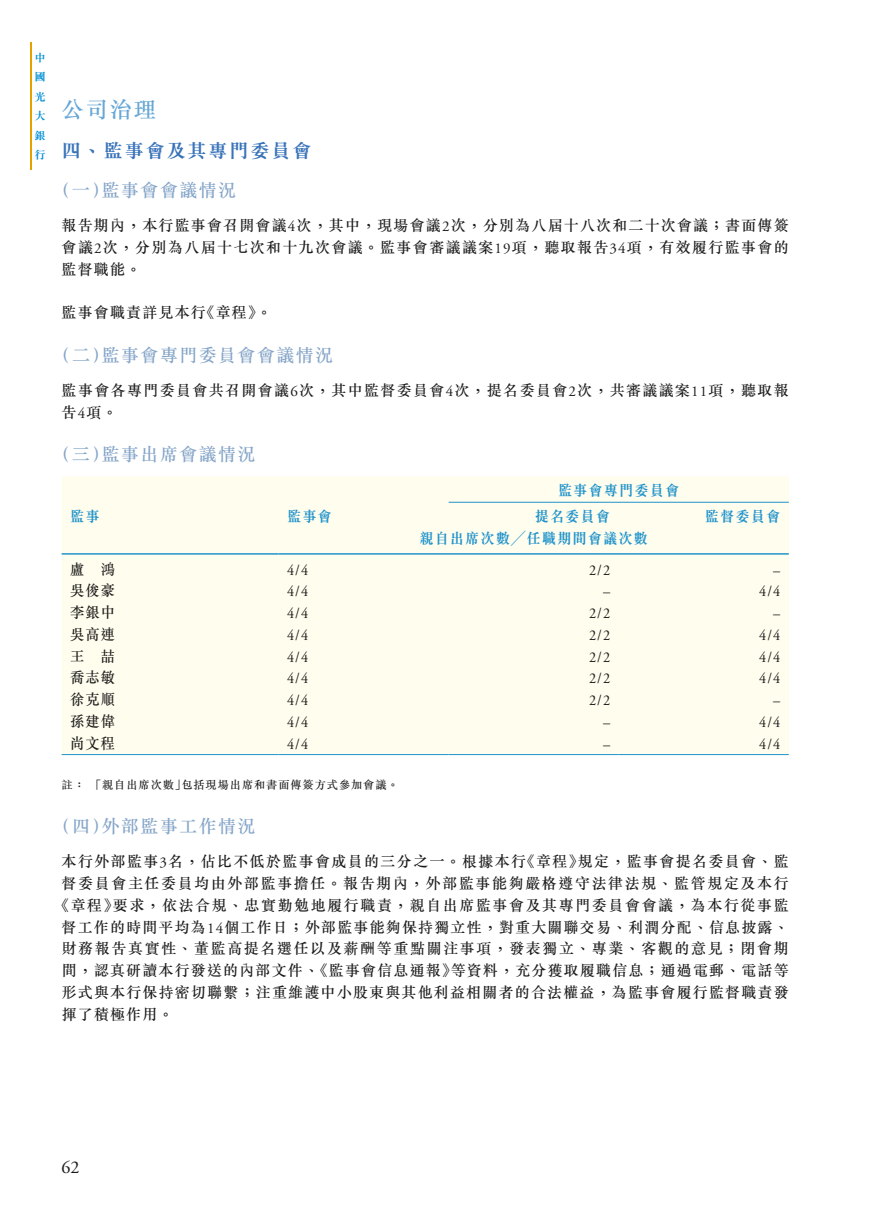
<style>
.page{position:relative;width:893px;height:1212px;background:#fff}
.page>*{position:absolute;margin:0;border:0;box-sizing:border-box;transform-origin:0 0}
.t1{font:500 22.5px "M Sung HK";color:#66a7d6}
.t2{font:700 19.5px "M Sung HK";letter-spacing:.075em;color:#3873b9}
.t3{font:500 18px "M Sung HK";letter-spacing:.075em;color:#85a5c8}
.t4{font:18px "Adobe Garamond Pro";color:#1c1c1b}
.t5{font:500 15px/21.8px "M Sung HK";letter-spacing:.09em;color:#1c1c1b;text-align:justify}
.t6{font:15px "Adobe Garamond Pro";color:#1c1c1b;scale:.95 1}
.t7{font:500 15px "M Sung HK";letter-spacing:.11em;color:#1c1c1b}
.t8{font:700 15px/26.2px "M Sung HK";letter-spacing:.075em;color:#2093cb;scale:.95 1}
.t9{font:500 15px "M Sung HK";letter-spacing:.09em;color:#1c1c1b;scale:.95 1}
.t10{font:500 11.25px "M Sung HK";letter-spacing:.08em;color:#1c1c1b}
.t11{font:700 11.25px/19.5px "M Sung HK";color:#008fd6;text-align:justify}
.s1{font-family:"Adobe Garamond Pro";font-weight:400}
</style>
<div class="page">
<hr style="left:30px;top:43px;width:1px;height:127px;background:#e5a100">
<div style="left:62px;top:476px;width:727px;height:278px;background:#fffdee"></div>
<hr style="left:449px;top:502px;width:340px;height:1px;background:#2093cb">
<hr style="left:62px;top:553px;width:217px;height:2px;background:#2093cb">
<hr style="left:279px;top:553px;width:510px;height:2px;background:#2093cb">
<hr style="left:62px;top:754px;width:217px;height:1px;background:#2093cb">
<hr style="left:279px;top:754px;width:170px;height:1px;background:#2093cb">
<hr style="left:449px;top:754px;width:170px;height:1px;background:#2093cb">
<hr style="left:619px;top:754px;width:170px;height:1px;background:#2093cb">
<p class="t11" style="left:34px;top:47px;width:13px">中國光大銀</p>
<h2 class="t2" style="left:34px;top:137px;width:279px"><sub>行</sub> 四、監事會及其專門委員會</h2>
<p class="t3" style="left:53px;top:177px;width:185px">（一）監事會會議情況</p>
<p class="t5" style="left:62px;top:214px;width:729px">報告期內，本行監事會召開會議<span class="s1">4</span>次，其中，現場會議<span class="s1">2</span>次，分別為八屆十八次和二十次會議；書面傳簽會議<span class="s1">2</span>次，分別為八屆十七次和十九次會議。監事會審議議案<span class="s1">19</span>項，聽取報告<span class="s1">34</span>項，有效履行監事會的監督職能。</p>
<p class="t5" style="left:62px;top:301px;width:212px">監事會職責詳見本行《章程》。</p>
<p class="t3" style="left:53px;top:342px;width:282px">（二）監事會專門委員會會議情況</p>
<p class="t5" style="left:62px;top:379px;width:729px">監事會各專門委員會共召開會議<span class="s1">6</span>次，其中監督委員會<span class="s1">4</span>次，提名委員會<span class="s1">2</span>次，共審議議案<span class="s1">11</span>項，聽取報告<span class="s1">4</span>項。</p>
<p class="t3" style="left:53px;top:442px;width:204px">（三）監事出席會議情況</p>
<h1 class="t1" style="left:62px;top:94px;width:96px">公司治理</h1>
<p class="t8" style="left:70px;top:503px;width:33px">監事</p>
<p class="t8" style="left:287px;top:503px;width:49px">監事會</p>
<p class="t8" style="left:535px;top:477px;width:154px;text-indent:23px">監事會專門委員會提名委員會</p>
<p class="t8" style="left:419px;top:525px;width:242px">親自出席次數╱任職期間會議次數</p>
<p class="t8" style="left:705px;top:503px;width:81px">監督委員會</p>
<p class="t9" style="left:70px;top:558px;width:49px">盧 鴻</p>
<p class="t6" style="left:287px;top:561px;width:24px">4/4</p>
<p class="t6" style="left:589px;top:561px;width:24px">2/2</p>
<p class="t6" style="left:773px;top:561px;width:9px">–</p>
<p class="t9" style="left:70px;top:580px;width:49px">吳俊豪</p>
<p class="t6" style="left:287px;top:582px;width:24px">4/4</p>
<p class="t6" style="left:603px;top:582px;width:9px">–</p>
<p class="t6" style="left:759px;top:582px;width:24px">4/4</p>
<p class="t9" style="left:70px;top:602px;width:49px">李銀中</p>
<p class="t6" style="left:287px;top:604px;width:24px">4/4</p>
<p class="t6" style="left:589px;top:604px;width:24px">2/2</p>
<p class="t6" style="left:773px;top:604px;width:9px">–</p>
<p class="t9" style="left:70px;top:624px;width:49px">吳高連</p>
<p class="t6" style="left:287px;top:626px;width:24px">4/4</p>
<p class="t6" style="left:589px;top:626px;width:24px">2/2</p>
<p class="t6" style="left:759px;top:626px;width:24px">4/4</p>
<p class="t9" style="left:70px;top:645px;width:49px">王 喆</p>
<p class="t6" style="left:287px;top:648px;width:24px">4/4</p>
<p class="t6" style="left:589px;top:648px;width:24px">2/2</p>
<p class="t6" style="left:759px;top:648px;width:24px">4/4</p>
<p class="t9" style="left:70px;top:667px;width:49px">喬志敏</p>
<p class="t6" style="left:287px;top:669px;width:24px">4/4</p>
<p class="t6" style="left:589px;top:669px;width:24px">2/2</p>
<p class="t6" style="left:759px;top:669px;width:24px">4/4</p>
<p class="t9" style="left:70px;top:689px;width:49px">徐克順</p>
<p class="t6" style="left:287px;top:691px;width:24px">4/4</p>
<p class="t6" style="left:589px;top:691px;width:24px">2/2</p>
<p class="t6" style="left:773px;top:691px;width:9px">–</p>
<p class="t9" style="left:70px;top:711px;width:49px">孫建偉</p>
<p class="t6" style="left:287px;top:713px;width:24px">4/4</p>
<p class="t6" style="left:603px;top:713px;width:9px">–</p>
<p class="t6" style="left:759px;top:713px;width:24px">4/4</p>
<p class="t9" style="left:70px;top:732px;width:49px">尚文程</p>
<p class="t6" style="left:287px;top:735px;width:24px">4/4</p>
<p class="t6" style="left:603px;top:735px;width:9px">–</p>
<p class="t6" style="left:759px;top:735px;width:24px">4/4</p>
<p class="t10" style="left:62px;top:777px;width:339px">註：「親自出席次數」包括現場出席和書面傳簽方式參加會議。</p>
<p class="t3" style="left:53px;top:814px;width:204px">（四）外部監事工作情況</p>
<p class="t5" style="left:62px;top:850px;width:728px">本行外部監事<span class="s1">3</span>名，佔比不低於監事會成員的三分之一。根據本行《章程》規定，監事會提名委員會、監</p>
<p class="t5" style="left:62px;top:872px;width:729px">督委員會主任委員均由外部監事擔任。報告期內，外部監事能夠嚴格遵守法律法規、監管規定及本行</p>
<p class="t5" style="left:54px;top:894px;width:736px">《章程》要求，依法合規、忠實勤勉地履行職責，親自出席監事會及其專門委員會會議，為本行從事監</p>
<p class="t5" style="left:62px;top:916px;width:729px">督工作的時間平均為<span class="s1">14</span>個工作日；外部監事能夠保持獨立性，對重大關聯交易、利潤分配、信息披露、</p>
<p class="t7" style="left:62px;top:938px;width:729px">財務報告真實性、董監高提名選任以及薪酬等重點關注事項，發表獨立、專業、客觀的意見；閉會期</p>
<p class="t5" style="left:62px;top:959px;width:729px">間，認真研讀本行發送的內部文件、《監事會信息通報》等資料，充分獲取履職信息；通過電郵、電話等</p>
<p class="t5" style="left:62px;top:981px;width:729px">形式與本行保持密切聯繫；注重維護中小股東與其他利益相關者的合法權益，為監事會履行監督職責發</p>
<p class="t5" style="left:62px;top:1003px;width:113px">揮了積極作用。</p>
<p class="t4" style="left:62px;top:1156px;width:19px">62</p>
</div>
